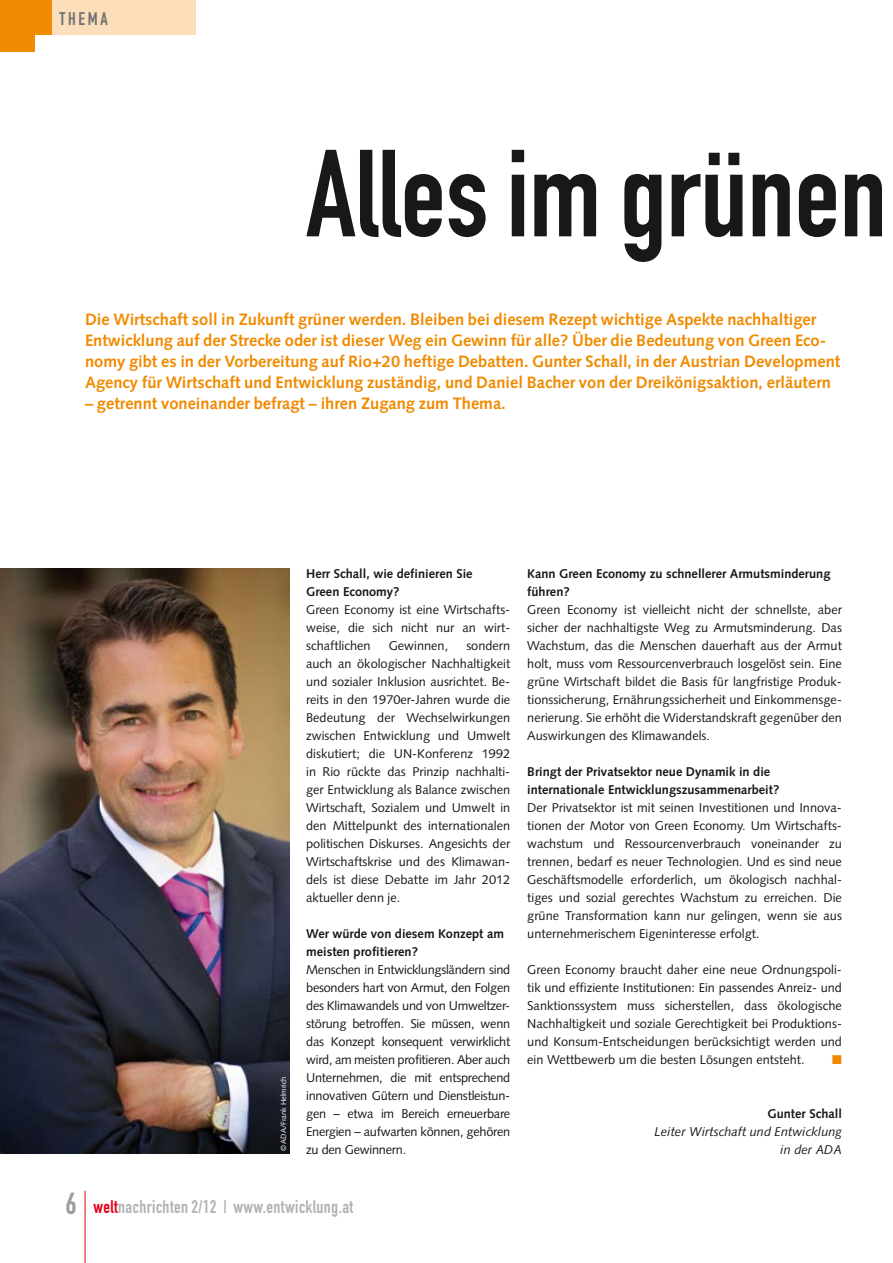
<style>
.page{position:relative;width:893px;height:1263px;background:#fff}
.page>*{position:absolute;margin:0;border:0;box-sizing:border-box;transform-origin:0 0}
.t1{font:121.5px "DIN Engschrift";color:#1a171b}
.t2{font:18px "DIN Engschrift";letter-spacing:.02em;color:#b1b3b4}
.t3{font:18px "DIN Engschrift";color:#707173}
.t4{font:700 16.5px/21px "Syntax";color:#f08a00}
.t5{font:12.75px/18px "Syntax";color:#1a171b;text-align:justify}
.t6{font:700 12.75px/18px "Syntax";color:#1a171b}
.t7{font:italic 12.75px/18px "Syntax";color:#1a171b;text-align:right}
.t8{font:12.75px "Zapf Dingbats ITC";color:#f08a00}
.t9{font:7.5px "Syntax";color:#fff}
.s1{font-size:30px;color:#9c9d9f}
.s2{color:#e2001a}
</style>
<div class="page">
<img style="left:0;top:569px;width:289px;height:585px">
<hr style="left:85px;top:1191px;width:1px;height:72px;background:#e2001a">
<div style="left:0;top:0;width:196px;height:34px;background:#fddeba"></div>
<div style="left:0;top:0;width:51px;height:34px;background:#f08a00"></div>
<div style="left:0;top:0;width:34px;height:51px;background:#f08a00"></div>
<h2 class="t3" style="left:60px;top:8px;width:50px">them a</h2>
<h1 class="t1" style="left:306px;top:122px;width:582px">Alles im grünen</h1>
<p class="t4" style="left:85px;top:309px;width:757px">Die Wirtschaft soll in Zukunft grüner werden. Bleiben bei diesem Rezept wichtige Aspekte nachhaltiger Entwicklung auf der Strecke oder ist dieser Weg ein Gewinn für alle? Über die Bedeutung von Green Eco&shy;nomy gibt es in der Vorbereitung auf Rio+20 heftige Debatten. Gunter Schall, in der Austrian Development Agency für Wirtschaft und Entwicklung zuständig, und Daniel Bacher von der Dreikönigsaktion, erläutern</p>
<p class="t4" style="left:85px;top:393px;width:422px">– getrennt voneinander befragt – ihren Zugang zum Thema.</p>
<p class="t9" style="left:279px;top:1151px;width:76px;rotate:-90deg">© ADA/Frank Helmrich</p>
<p class="t6" style="left:306px;top:564px;width:168px">Herr Schall, wie definieren Sie<br>Green Economy?</p>
<p class="t5" style="left:306px;top:600px;width:206px">Green Economy ist eine Wirtschafts&shy;weise, die sich nicht nur an wirt&shy;schaftlichen</p>
<p class="t5" style="left:306px;top:636px;width:206px;text-indent:160px">sondern auch an ökologischer Nachhaltigkeit und sozialer Inklusion ausrichtet. Be&shy;reits in den 1970er-Jahren wurde die Bedeutung der Wechselwirkungen zwischen Entwicklung und Umwelt diskutiert; die UN-Konferenz 1992 in Rio rückte das Prinzip nachhalti&shy;ger Entwicklung als Balance zwischen Wirtschaft, Sozialem und Umwelt in den Mittelpunkt des internationalen politischen Diskurses. Angesichts der Wirtschaftskrise und des Klimawan&shy;dels ist diese Debatte im Jahr 2012 aktueller denn je.</p>
<p class="t6" style="left:306px;top:924px;width:199px">Wer würde von diesem Konzept am meisten profitieren?</p>
<p class="t5" style="left:306px;top:960px;width:206px">Menschen in Entwicklungsländern sind besonders hart von Armut, den Folgen des Klimawandels und von Umweltzer&shy;störung betroffen. Sie müssen, wenn das Konzept konsequent verwirklicht wird, am meisten profitieren. Aber auch Unternehmen, die mit entsprechend innovativen Gütern und Dienstleistun&shy;gen – etwa im Bereich erneuerbare Energien – aufwarten können, gehören zu den Gewinnern.</p>
<p class="t5" style="left:389px;top:636px;width:61px">Gewinnen,</p>
<h2 class="t2" style="left:65px;top:1196px;width:289px"><span class="s1">6</span> <span class="s2">welt</span>nachrichten 2/12 | www.entwicklung.at</h2>
<p class="t6" style="left:527px;top:564px;width:305px">Kann Green Economy zu schnellerer Armutsminderung führen?</p>
<p class="t5" style="left:527px;top:600px;width:316px">Green Economy ist vielleicht nicht der schnellste, aber sicher der nachhaltigste Weg zu Armutsminderung. Das Wachstum, das die Menschen dauerhaft aus der Armut holt, muss vom Ressourcenverbrauch losgelöst sein. Eine grüne Wirtschaft bildet die Basis für langfristige Produk&shy;tionssicherung, Ernährungssicherheit und Einkommensge&shy;nerierung. Sie erhöht die Widerstandskraft gegenüber den Auswirkungen des Klimawandels.</p>
<p class="t6" style="left:527px;top:762px;width:254px">Bringt der Privatsektor neue Dynamik in die internationale Entwicklungszusammenarbeit?</p>
<p class="t5" style="left:527px;top:798px;width:316px">Der Privatsektor ist mit seinen Investitionen und Innova&shy;tionen der Motor von Green Economy. Um Wirtschafts&shy;wachstum und Ressourcenverbrauch voneinander zu trennen, bedarf es neuer Technologien. Und es sind neue Geschäftsmodelle erforderlich, um ökologisch nachhal&shy;tiges und sozial gerechtes Wachstum zu erreichen. Die grüne Transformation kann nur gelingen, wenn sie aus unternehmerischem Eigeninteresse erfolgt.</p>
<p class="t5" style="left:527px;top:960px;width:316px">Green Economy braucht daher eine neue Ordnungspoli&shy;tik und effiziente Institutionen: Ein passendes Anreiz- und Sanktionssystem muss sicherstellen, dass ökologische Nachhaltigkeit und soziale Gerechtigkeit bei Produktions&shy;und Konsum-Entscheidungen berücksichtigt werden und ein Wettbewerb um die besten Lösungen entsteht.</p>
<p class="t8" style="left:832px;top:1053px;width:11px">■</p>
<p class="t6" style="left:768px;top:1104px;width:76px">Gunter Schall</p>
<p class="t7" style="left:654px;top:1122px;width:189px">Leiter Wirtschaft und Entwicklung in der ADA</p>
</div>
